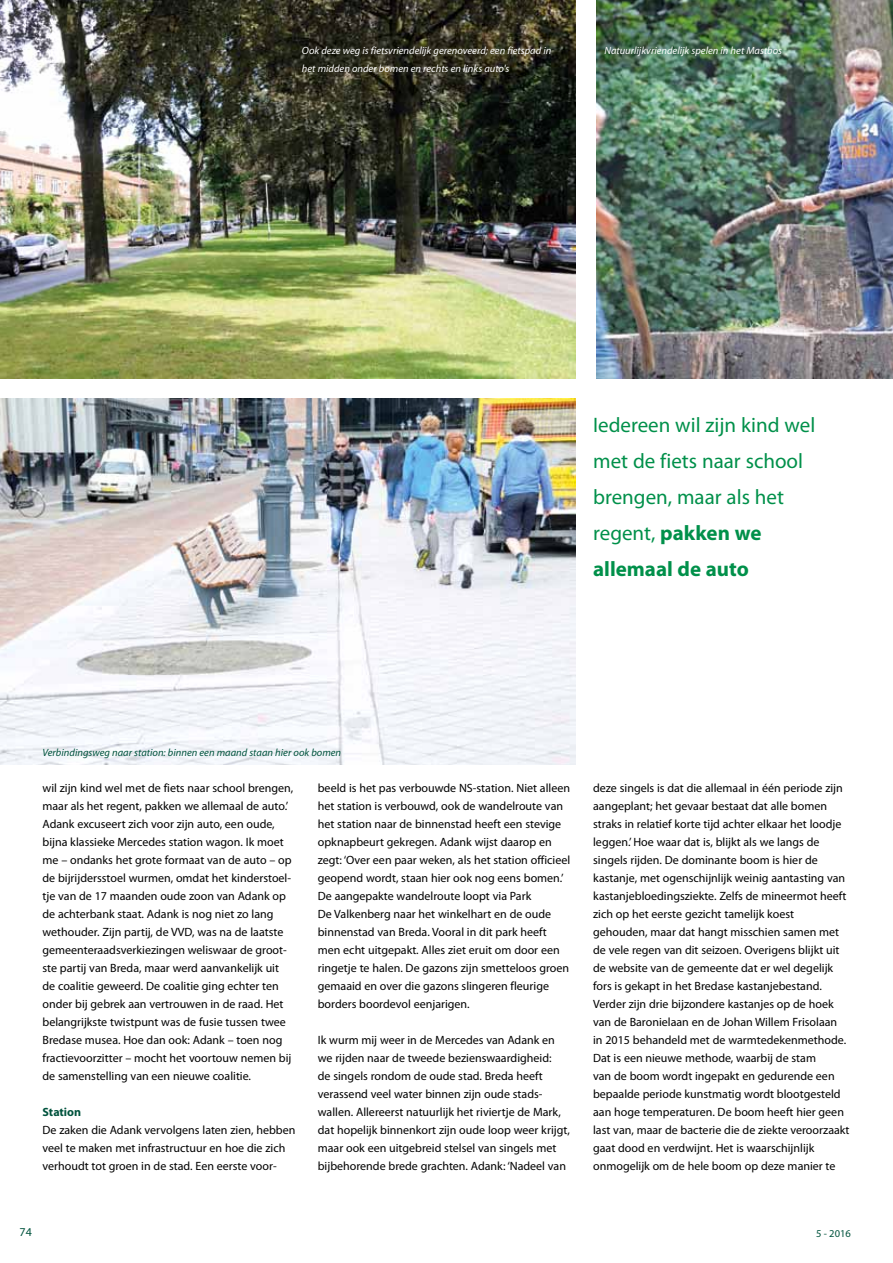
<style>
.page{position:relative;width:893px;height:1263px;background:#fff}
.page>*{position:absolute;margin:0;border:0;box-sizing:border-box;transform-origin:0 0}
.t1{font:21px/36px "Myriad Pro";color:#00904a}
.t2{font:12px/18px "Myriad Pro";color:#000}
.t3{font:700 12px "Myriad Pro";letter-spacing:-.005em;color:#00533d}
.t4{font:12px "Myriad Pro";color:#00533d}
.t5{font:italic 10.5px "Myriad Pro";color:#fff}
.t6{font:italic 10.5px "Myriad Pro";color:#00533d}
.t7{font:10.5px "Myriad Pro";color:#00533d}
.s1{font-weight:700}
</style>
<div class="page">
<img style="left:0;top:0;width:575px;height:378px">
<img style="left:596px;top:0;width:297px;height:378px">
<img style="left:0;top:398px;width:575px;height:367px">
<p class="t5" style="left:302px;top:44px;width:251px">Ook deze weg is fietsvriendelijk gerenoveerd; een fietspad in</p>
<p class="t5" style="left:604px;top:44px;width:179px">Natuurlijkvriendelijk spelen in het Mastbos</p>
<p class="t5" style="left:302px;top:62px;width:209px">het midden onder bomen en rechts en links auto's</p>
<h1 class="t1" style="left:593px;top:407px;width:224px">Iedereen wil zijn kind wel met de fiets naar school brengen, maar als het regent, <span class="s1">pakken we allemaal de auto</span></h1>
<p class="t6" style="left:43px;top:746px;width:300px">Verbindingsweg naar station: binnen een maand staan hier ook bomen</p>
<p class="t2" style="left:43px;top:779px;width:252px">wil zijn kind wel met de fiets naar school brengen, maar als het regent, pakken we allemaal de auto.’ Adank excuseert zich voor zijn auto, een oude, bijna klassieke Mercedes station wagon. Ik moet me – ondanks het grote formaat van de auto – op de bijrijdersstoel wurmen, omdat het kinderstoel&shy;tje van de 17 maanden oude zoon van Adank op de achterbank staat. Adank is nog niet zo lang wethouder. Zijn partij, de VVD, was na de laatste gemeenteraadsverkiezingen weliswaar de groot&shy;ste partij van Breda, maar werd aanvankelijk uit de coalitie geweerd. De coalitie ging echter ten onder bij gebrek aan vertrouwen in de raad. Het belangrijkste twistpunt was de fusie tussen twee Bredase musea. Hoe dan ook: Adank – toen nog fractievoorzitter – mocht het voortouw nemen bij de samenstelling van een nieuwe coalitie.</p>
<p class="t3" style="left:43px;top:1104px;width:40px">Station</p>
<p class="t2" style="left:43px;top:1121px;width:254px">De zaken die Adank vervolgens laten zien, hebben veel te maken met infrastructuur en hoe die zich verhoudt tot groen in de stad. Een eerste voor-</p>
<p class="t2" style="left:318px;top:779px;width:254px">beeld is het pas verbouwde NS-station. Niet alleen het station is verbouwd, ook de wandelroute van het station naar de binnenstad heeft een stevige opknapbeurt gekregen. Adank wijst daarop en zegt: ‘Over een paar weken, als het station officieel geopend wordt, staan hier ook nog eens bomen.’ De aangepakte wandelroute loopt via Park<br>De Valkenberg naar het winkelhart en de oude binnenstad van Breda. Vooral in dit park heeft men echt uitgepakt. Alles ziet eruit om door een ringetje te halen. De gazons zijn smetteloos groen gemaaid en over die gazons slingeren fleurige borders boordevol eenjarigen.</p>
<p class="t2" style="left:318px;top:1031px;width:253px">Ik wurm mij weer in de Mercedes van Adank en we rijden naar de tweede bezienswaardigheid:<br>de singels rondom de oude stad. Breda heeft verassend veel water binnen zijn oude stads&shy;wallen. Allereerst natuurlijk het riviertje de Mark, dat hopelijk binnenkort zijn oude loop weer krijgt, maar ook een uitgebreid stelsel van singels met bijbehorende brede grachten. Adank: ‘Nadeel van</p>
<p class="t2" style="left:593px;top:779px;width:258px">deze singels is dat die allemaal in één periode zijn aangeplant; het gevaar bestaat dat alle bomen straks in relatief korte tijd achter elkaar het loodje leggen.’ Hoe waar dat is, blijkt als we langs de singels rijden. De dominante boom is hier de kastanje, met ogenschijnlijk weinig aantasting van kastanjebloedingsziekte. Zelfs de mineermot heeft zich op het eerste gezicht tamelijk koest gehouden, maar dat hangt misschien samen met de vele regen van dit seizoen. Overigens blijkt uit de website van de gemeente dat er wel degelijk fors is gekapt in het Bredase kastanjebestand.<br>Verder zijn drie bijzondere kastanjes op de hoek van de Baronielaan en de Johan Willem Frisolaan in 2015 behandeld met de warmtedekenmethode.<br>Dat is een nieuwe methode, waarbij de stam<br>van de boom wordt ingepakt en gedurende een bepaalde periode kunstmatig wordt blootgesteld aan hoge temperaturen. De boom heeft hier geen last van, maar de bacterie die de ziekte veroorzaakt gaat dood en verdwijnt. Het is waarschijnlijk onmogelijk om de hele boom op deze manier te</p>
<p class="t4" style="left:20px;top:1224px;width:14px">74</p>
<p class="t7" style="left:816px;top:1227px;width:36px">5 - 2016</p>
</div>
